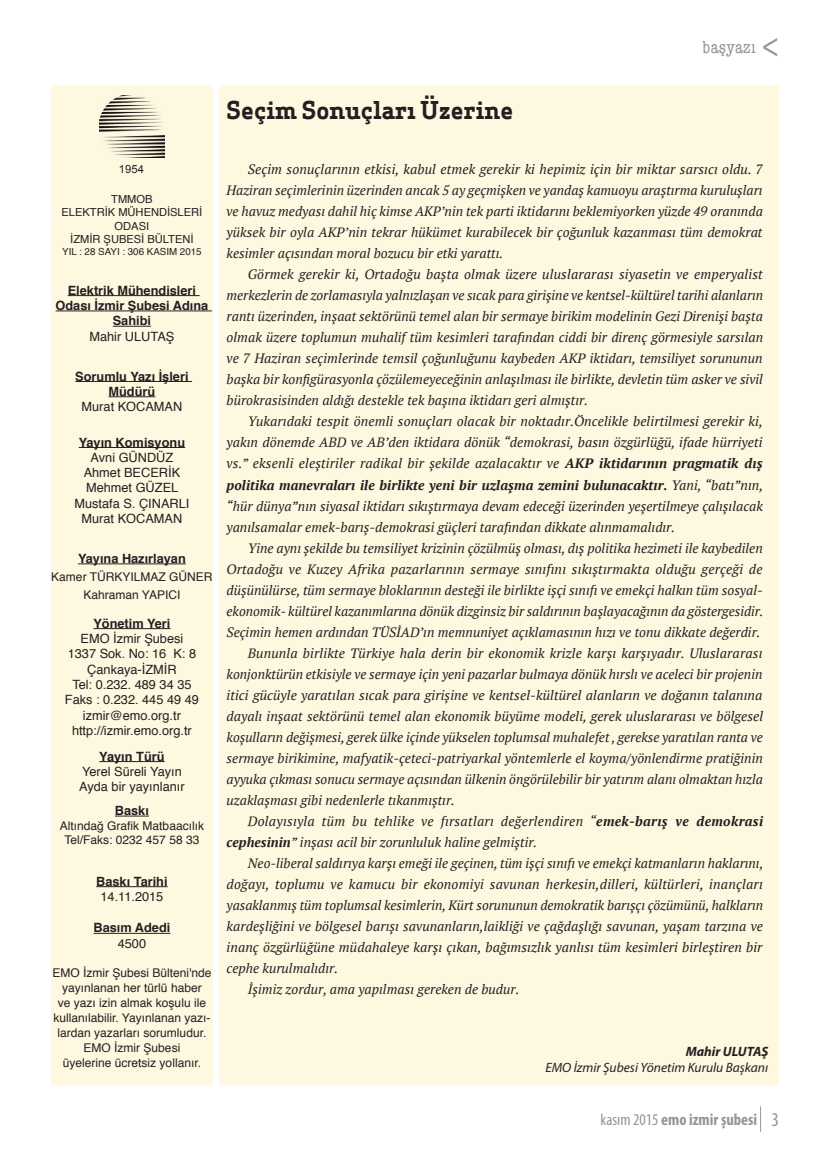
<style>
.page{position:relative;width:830px;height:1170px;background:#fff}
.page>*{position:absolute;margin:0;border:0;box-sizing:border-box;transform-origin:0 0}
.t1{font:700 24px "Apex Serif";color:#231f20}
.t2{font:condensed 18px "American Typewriter";letter-spacing:.01em;color:#939598}
.t3{font:700 condensed 16.5px "Myriad Pro";color:#939598}
.t4{font:italic 13.5px/21px "PT Serif";color:#231f20;text-align:justify}
.t5{font:italic 13.5px "PT Serif";letter-spacing:.02em;color:#231f20}
.t6{font:italic 13.5px "Myriad Pro";color:#231f20}
.t7{font:italic 700 13.5px "Myriad Pro";color:#231f20}
.t8{font:12.75px/15.3px "Helvetica";color:#231f20;text-align:center}
.t9{font:700 12.75px/15.3px "Helvetica";color:#231f20;text-align:center}
.t10{font:12px/15px "Helvetica";color:#231f20;text-align:center}
.t11{font:11.25px "Arial";color:#231f20}
.t12{font:11.1px/13.4px "Helvetica";color:#231f20;text-align:center}
.t13{font:9.75px "Helvetica";color:#231f20}
.s1{font-weight:700}
.s2{font-weight:400}
.s3{font-weight:400;font-size:19.5px}
</style>
<div class="page">
<div style="left:219px;top:85px;width:559px;height:999px;background:#fef8e1"></div>
<div style="left:51px;top:85px;width:162px;height:999px;background:#fef8e1"></div>
<img style="left:99px;top:95px;width:66px;height:62px">
<hr style="left:68px;top:295px;width:131px;height:1px;background:#231f20">
<hr style="left:56px;top:310px;width:156px;height:1px;background:#231f20">
<hr style="left:113px;top:326px;width:38px;height:1px;background:#231f20">
<hr style="left:75px;top:381px;width:117px;height:1px;background:#231f20">
<hr style="left:108px;top:396px;width:47px;height:1px;background:#231f20">
<hr style="left:79px;top:447px;width:106px;height:1px;background:#231f20">
<hr style="left:78px;top:563px;width:108px;height:1px;background:#231f20">
<hr style="left:93px;top:628px;width:77px;height:1px;background:#231f20">
<hr style="left:99px;top:761px;width:65px;height:1px;background:#231f20">
<hr style="left:115px;top:815px;width:34px;height:1px;background:#231f20">
<hr style="left:96px;top:886px;width:71px;height:1px;background:#231f20">
<hr style="left:93px;top:932px;width:77px;height:1px;background:#231f20">
<h1 class="t1" style="left:226px;top:95px;width:288px">Seçim Sonuçları Üzerine</h1>
<h2 class="t2" style="left:702px;top:33px;width:54px">başyazı</h2>
<p class="t11" style="left:119px;top:161px;width:27px">1954</p>
<p class="t12" style="left:61px;top:193px;width:142px">TMMOB<br>ELEKTRİK MÜHENDİSLERİ<br>ODASI<br>İZMİR ŞUBESİ BÜLTENİ</p>
<p class="t13" style="left:62px;top:244px;width:141px">YIL : 28 SAYI : 306 KASIM 2015</p>
<p class="t9" style="left:56px;top:282px;width:154px">Elektrik Mühendisleri<br>Odası İzmir Şubesi Adına<br>Sahibi</p>
<p class="t8" style="left:89px;top:329px;width:86px">Mahir ULUTAŞ</p>
<p class="t9" style="left:75px;top:368px;width:115px">Sorumlu Yazı İşleri<br>Müdürü</p>
<p class="t8" style="left:82px;top:399px;width:102px">Murat KOCAMAN</p>
<p class="t9" style="left:79px;top:434px;width:108px">Yayın Komisyonu</p>
<p class="t8" style="left:74px;top:450px;width:116px">Avni GÜNDÜZ<br>Ahmet BECERİK<br>Mehmet GÜZEL<br>Mustafa S. ÇINARLI<br>Murat KOCAMAN</p>
<p class="t9" style="left:78px;top:551px;width:109px">Yayına Hazırlayan</p>
<p class="t10" style="left:51px;top:568px;width:163px;line-height:18px">Kamer TÜRKYILMAZ GÜNER<br>Kahraman YAPICI</p>
<p class="t9" style="left:93px;top:615px;width:79px">Yönetim Yeri</p>
<p class="t8" style="left:65px;top:631px;width:135px">EMO İzmir Şubesi<br>1337 Sok. No: 16 K: 8<br>Çankaya-İZMİR<br>Tel: 0.232. 489 34 35<br>Faks : 0.232. 445 49 49 izmir@emo.org.tr http://izmir.emo.org.tr</p>
<p class="t9" style="left:99px;top:748px;width:67px">Yayın Türü</p>
<p class="t8" style="left:79px;top:764px;width:107px;text-align:left">Yerel Süreli Yayın<br>Ayda bir yayınlanır</p>
<p class="t9" style="left:115px;top:803px;width:36px">Baskı</p>
<p class="t10" style="left:60px;top:818px;width:146px;line-height:14.4px">Altındağ Grafik Matbaacılık<br>Tel/Faks: 0232 457 58 33</p>
<p class="t9" style="left:96px;top:873px;width:73px">Baskı Tarihi</p>
<p class="t8" style="left:100px;top:889px;width:64px">14.11.2015</p>
<p class="t9" style="left:93px;top:920px;width:78px">Basım Adedi</p>
<p class="t8" style="left:118px;top:935px;width:30px">4500</p>
<p class="t10" style="left:52px;top:965px;width:161px">EMO İzmir Şubesi Bülteni'nde yayınlanan her türlü haber<br>ve yazı izin almak koşulu ile kullanılabilir. Yayınlanan yazı&shy;lardan yazarları sorumludur.<br>EMO İzmir Şubesi<br>üyelerine ücretsiz yollanır.</p>
<p class="t4" style="left:226px;top:159px;width:537px;text-indent:21px">Seçim sonuçlarının etkisi, kabul etmek gerekir ki hepimiz için bir miktar sarsıcı oldu. 7<br>Haziran seçimlerinin üzerinden ancak 5 ay geçmişken ve yandaş kamuoyu araştırma kuruluşları ve havuz medyası dahil hiç kimse AKP’nin tek parti iktidarını beklemiyorken yüzde 49 oranında yüksek bir oyla AKP’nin tekrar hükümet kurabilecek bir çoğunluk kazanması tüm demokrat kesimler açısından moral bozucu bir etki yarattı.</p>
<p class="t4" style="left:226px;top:264px;width:538px;text-indent:21px">Görmek gerekir ki, Ortadoğu başta olmak üzere uluslararası siyasetin ve emperyalist merkezlerin de zorlamasıyla yalnızlaşan ve sıcak para girişine ve kentsel-kültürel tarihi alanların rantı üzerinden, inşaat sektörünü temel alan bir sermaye birikim modelinin Gezi Direnişi başta olmak üzere toplumun muhalif tüm kesimleri tarafından ciddi bir direnç görmesiyle sarsılan ve 7 Haziran seçimlerinde temsil çoğunluğunu kaybeden AKP iktidarı, temsiliyet sorununun başka bir konfigürasyonla çözülemeyeceğinin anlaşılması ile birlikte, devletin tüm asker ve sivil bürokrasisinden aldığı destekle tek başına iktidarı geri almıştır.</p>
<p class="t4" style="left:226px;top:411px;width:538px;text-indent:21px">Yukarıdaki tespit önemli sonuçları olacak bir noktadır.Öncelikle belirtilmesi gerekir ki, yakın dönemde ABD ve AB’den iktidara dönük “demokrasi, basın özgürlüğü, ifade hürriyeti vs.” eksenli eleştiriler radikal bir şekilde azalacaktır ve <span class="s1">AKP iktidarının pragmatik dış politika manevraları ile birlikte yeni bir uzlaşma zemini bulunacaktır.</span> Yani, “batı”nın, “hür dünya”nın siyasal iktidarı sıkıştırmaya devam edeceği üzerinden yeşertilmeye çalışılacak yanılsamalar emek-barış-demokrasi güçleri tarafından dikkate alınmamalıdır.</p>
<p class="t4" style="left:248px;top:537px;width:516px">Yine aynı şekilde bu temsiliyet krizinin çözülmüş olması, dış politika hezimeti ile kaybedilen</p>
<p class="t4" style="left:226px;top:558px;width:537px">Ortadoğu ve Kuzey Afrika pazarlarının sermaye sınıfını sıkıştırmakta olduğu gerçeği de</p>
<p class="t4" style="left:226px;top:579px;width:537px">düşünülürse, tüm sermaye bloklarının desteği ile birlikte işçi sınıfı ve emekçi halkın tüm sosyal-</p>
<p class="t4" style="left:226px;top:600px;width:538px">ekonomik- kültürel kazanımlarına dönük dizginsiz bir saldırının başlayacağının da göstergesidir.</p>
<p class="t4" style="left:226px;top:621px;width:535px">Seçimin hemen ardından TÜSİAD’ın memnuniyet açıklamasının hızı ve tonu dikkate değerdir.</p>
<p class="t4" style="left:248px;top:642px;width:516px">Bununla birlikte Türkiye hala derin bir ekonomik krizle karşı karşıyadır. Uluslararası</p>
<p class="t4" style="left:226px;top:663px;width:537px">konjonktürün etkisiyle ve sermaye için yeni pazarlar bulmaya dönük hırslı ve aceleci bir projenin</p>
<p class="t4" style="left:226px;top:684px;width:537px">itici gücüyle yaratılan sıcak para girişine ve kentsel-kültürel alanların ve doğanın talanına</p>
<p class="t4" style="left:226px;top:705px;width:537px">dayalı inşaat sektörünü temel alan ekonomik büyüme modeli, gerek uluslararası ve bölgesel</p>
<p class="t4" style="left:226px;top:726px;width:537px">koşulların değişmesi, gerek ülke içinde yükselen toplumsal muhalefet , gerekse yaratılan ranta ve</p>
<p class="t4" style="left:226px;top:747px;width:537px">sermaye birikimine, mafyatik-çeteci-patriyarkal yöntemlerle el koyma/yönlendirme pratiğinin</p>
<p class="t4" style="left:226px;top:768px;width:537px">ayyuka çıkması sonucu sermaye açısından ülkenin öngörülebilir bir yatırım alanı olmaktan hızla</p>
<p class="t4" style="left:226px;top:789px;width:230px">uzaklaşması gibi nedenlerle tıkanmıştır.</p>
<p class="t5" style="left:248px;top:812px;width:516px">Dolayısıyla tüm bu tehlike ve fırsatları değerlendiren “<span class="s1">emek-barış ve demokrasi</span></p>
<p class="t4" style="left:226px;top:831px;width:312px"><span class="s1">cephesinin</span>” inşası acil bir zorunluluk haline gelmiştir.</p>
<p class="t4" style="left:248px;top:852px;width:517px">Neo-liberal saldırıya karşı emeği ile geçinen, tüm işçi sınıfı ve emekçi katmanların haklarını,</p>
<p class="t4" style="left:226px;top:873px;width:537px">doğayı, toplumu ve kamucu bir ekonomiyi savunan herkesin,dilleri, kültürleri, inançları</p>
<p class="t4" style="left:226px;top:894px;width:538px">yasaklanmış tüm toplumsal kesimlerin, Kürt sorununun demokratik barışçı çözümünü, halkların</p>
<p class="t4" style="left:226px;top:915px;width:537px">kardeşliğini ve bölgesel barışı savunanların,laikliği ve çağdaşlığı savunan, yaşam tarzına ve</p>
<p class="t4" style="left:226px;top:936px;width:537px">inanç özgürlüğüne müdahaleye karşı çıkan, bağımsızlık yanlısı tüm kesimleri birleştiren bir</p>
<p class="t4" style="left:226px;top:957px;width:113px">cephe kurulmalıdır.</p>
<p class="t4" style="left:248px;top:978px;width:273px">İşimiz zordur, ama yapılması gereken de budur.</p>
<p class="t7" style="left:685px;top:1042px;width:84px">Mahir ULUTAŞ</p>
<p class="t6" style="left:545px;top:1059px;width:224px">EMO İzmir Şubesi Yönetim Kurulu Başkanı</p>
<p class="t3" style="left:600px;top:1109px;width:180px"><span class="s2">kasım 2015</span> emo izmir şubesi <span class="s3">3</span></p>
</div>
